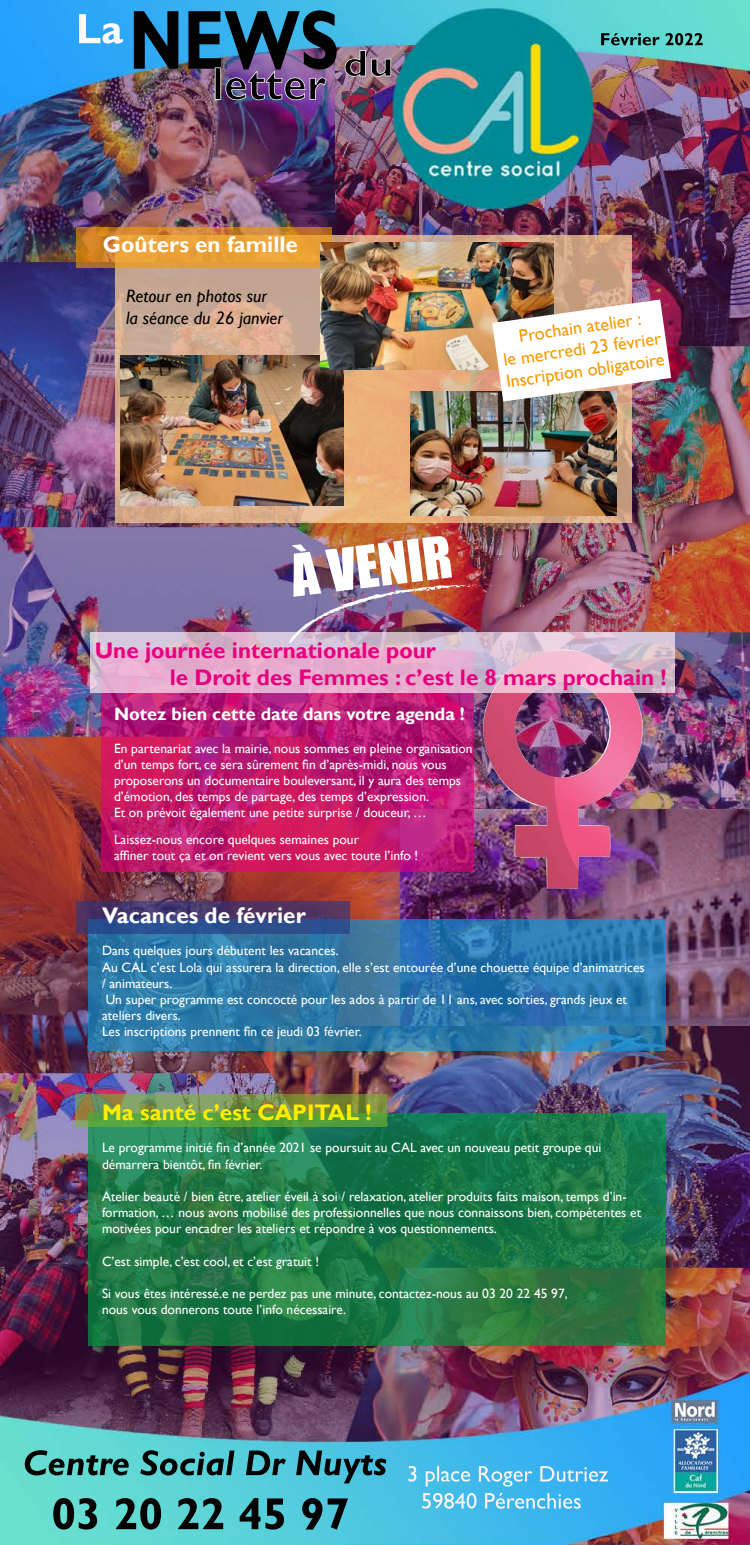
<style>
.page{position:relative;width:750px;height:1545px;background:#fff}
.page>*{position:absolute;margin:0;border:0;box-sizing:border-box;transform-origin:0 0}
.t1{font:54px "Impact";color:#fff}
.t2{font:700 22.5px/27px "Gill Sans";color:#e6007d}
.t3{font:700 22.5px "Gill Sans";color:#fff}
.t4{font:700 22.5px "Gill Sans";color:#ffed00}
.t5{font:18px/21.6px "Gill Sans";color:#f59a00;text-align:center}
.t6{font:italic 18px/21.6px "Gill Sans";color:#000}
.t7{font:700 18px "Gill Sans";color:#fff}
.t8{font:13.5px/16.2px "Gill Sans";color:#fff}
</style>
<div class="page">
<img style="left:0;top:0;width:750px;height:1545px">
<img style="left:408px;top:1466px;width:190px;height:16px">
<img style="left:422px;top:1493px;width:134px;height:16px">
<img style="left:53px;top:1498px;width:270px;height:32px">
<img style="left:25px;top:1450px;width:361px;height:25px">
<img style="left:134px;top:10px;width:203px;height:59px">
<img style="left:215px;top:67px;width:111px;height:33px">
<img style="left:216px;top:68px;width:110px;height:31px">
<img style="left:79px;top:14px;width:44px;height:30px">
<img style="left:345px;top:50px;width:46px;height:27px">
<img style="left:345px;top:51px;width:45px;height:25px">
<img style="left:601px;top:33px;width:102px;height:12px">
<svg style="left:115px;top:235px;width:517px;height:288px;background:#d5a988"></svg>
<svg style="left:76px;top:227px;width:256px;height:41px;background:#de9633"></svg>
<img style="left:121px;top:356px;width:223px;height:150px">
<img style="left:320px;top:243px;width:233px;height:127px">
<img style="left:411px;top:392px;width:205px;height:123px">
<img style="left:492px;top:299px;width:179px;height:103px">
<img style="left:480px;top:693px;width:170px;height:196px">
<svg style="left:101px;top:693px;width:373px;height:179px;background:#bf1a6e"></svg>
<svg style="left:90px;top:633px;width:585px;height:60px;background:#e1b6d1"></svg>
<svg style="left:88px;top:920px;width:578px;height:132px;background:#2d78a9"></svg>
<svg style="left:76px;top:902px;width:274px;height:32px;background:#3c3f78"></svg>
<svg style="left:88px;top:1113px;width:578px;height:233px;background:#1f7948"></svg>
<svg style="left:76px;top:1094px;width:311px;height:33px;background:#6d9744"></svg>
<img style="left:288px;top:584px;width:213px;height:60px">
<h2 class="t3" style="left:103px;top:231px;width:197px">Goûters en famille</h2>
<h3 class="t6" style="left:126px;top:286px;width:159px">Retour en photos sur la séance du 26 janvier</h3>
<h3 class="t5" style="left:499px;top:328px;width:161px;rotate:-8deg">Prochain atelier :<br>le mercredi 23 février<br>Inscription obligatoire</h3>
<h1 class="t1" style="left:286px;top:534px;width:163px;rotate:-7deg">À VENIR</h1>
<h2 class="t2" style="left:170px;top:637px;width:498px;text-indent:-75px">Une journée internationale pour<br>le Droit des Femmes : c’est le 8 mars prochain !</h2>
<h3 class="t7" style="left:114px;top:703px;width:352px">Notez bien cette date dans votre agenda !</h3>
<p class="t8" style="left:114px;top:740px;width:360px">En partenariat avec la mairie, nous sommes en pleine organisation d’un temps fort, ce sera sûrement fin d’après-midi, nous vous proposerons un documentaire bouleversant, il y aura des temps d’émotion, des temps de partage, des temps d’expression.<br>Et on prévoit également une petite surprise / douceur, …</p>
<p class="t8" style="left:114px;top:832px;width:306px">Laissez-nous encore quelques semaines pour<br>affiner tout ça et on revient vers vous avec toute l’info !</p>
<h2 class="t3" style="left:102px;top:902px;width:205px">Vacances de février</h2>
<p class="t8" style="left:102px;top:943px;width:544px">Dans quelques jours débutent les vacances.<br>Au CAL c’est Lola qui assurera la direction, elle s’est entourée d’une chouette équipe d’animatrices / animateurs.<br>Un super programme est concocté pour les ados à partir de 11 ans, avec sorties, grands jeux et ateliers divers.<br>Les inscriptions prennent fin ce jeudi 03 février.</p>
<h2 class="t4" style="left:102px;top:1099px;width:271px">Ma santé c’est CAPITAL !</h2>
<p class="t8" style="left:102px;top:1140px;width:501px">Le programme initié fin d’année 2021 se poursuit au CAL avec un nouveau petit groupe qui démarrera bientôt, fin février.</p>
<p class="t8" style="left:102px;top:1189px;width:541px">Atelier beauté / bien être, atelier éveil à soi / relaxation, atelier produits faits maison, temps d’in&shy;formation, … nous avons mobilisé des professionnelles que nous connaissons bien, compétentes et motivées pour encadrer les ateliers et répondre à vos questionnements.</p>
<p class="t8" style="left:102px;top:1253px;width:219px">C’est simple, c’est cool, et c’est gratuit !</p>
<p class="t8" style="left:102px;top:1286px;width:467px">Si vous êtes intéressé.e ne perdez pas une minute, contactez-nous au 03 20 22 45 97, nous vous donnerons toute l’info nécessaire.</p>
</div>
